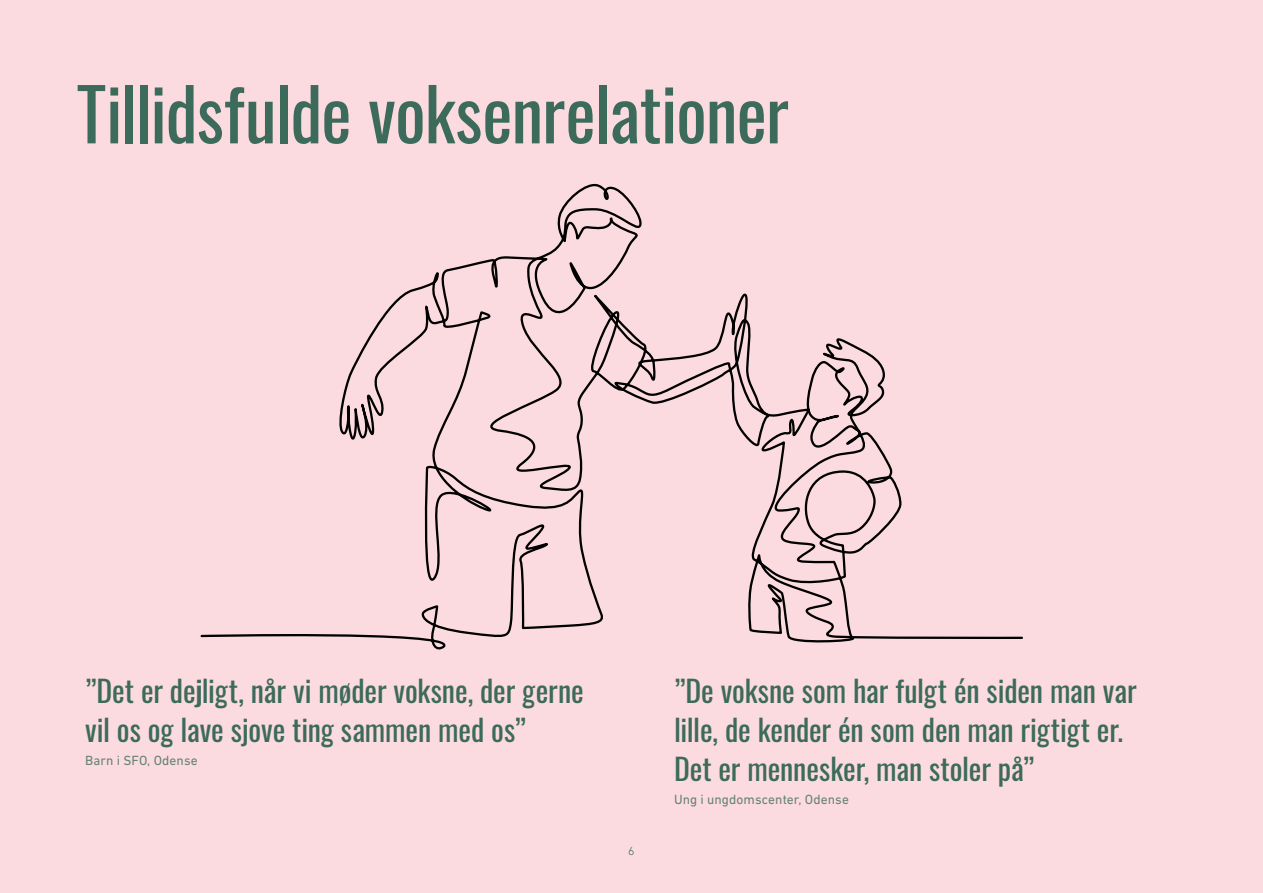
<style>
.page{position:relative;width:1263px;height:893px;background:#fbdbdf}
.page>*{position:absolute;margin:0;border:0;box-sizing:border-box;transform-origin:0 0}
.Overskrift__H1{font:72px "Oswald";letter-spacing:-.015em;color:#3c6a5b}
.Underoverskrift__H2{font:30px/39px "Oswald";letter-spacing:-.005em;color:#3c6a5b}
.Billedtekst_kursiv{font:13.5px "DIN Next LT Pro";letter-spacing:.005em;color:#638275}
.t1{font:300 12px "DIN Next LT Pro";color:#3c6a5b}
</style>
<div class="page">
<svg style="left:200px;top:183px;width:823px;height:467px"></svg>
<h1 class="Overskrift__H1" style="left:77px;top:50px;width:714px">Tillidsfulde voksenrelationer</h1>
<h1 class="Underoverskrift__H2" style="left:85px;top:669px;width:500px">”Det er dejligt, når vi møder voksne, der gerne vil os og lave sjove ting sammen med os”</h1>
<p class="Billedtekst_kursiv" style="left:85px;top:752px;width:114px">Barn i SFO, Odense</p>
<p class="t1" style="left:628px;top:844px;width:8px">6</p>
<h1 class="Underoverskrift__H2" style="left:674px;top:669px;width:464px">”De voksne som har fulgt én siden man var lille, de kender én som den man rigtigt er.<br>Det er mennesker, man stoler på”</h1>
<p class="Billedtekst_kursiv" style="left:674px;top:791px;width:176px">Ung i ungdomscenter, Odense</p>
</div>
